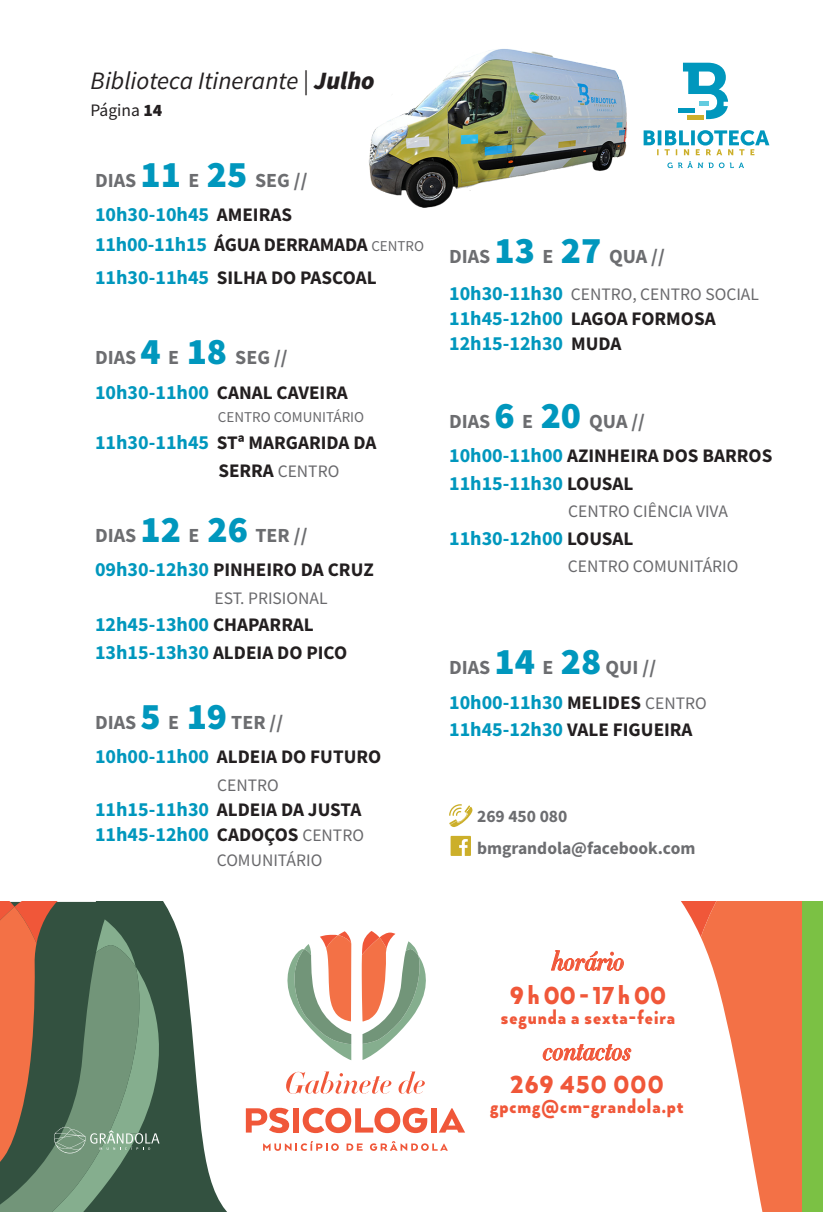
<style>
.page{position:relative;width:823px;height:1212px;background:#fff}
.page>*{position:absolute;margin:0;border:0;box-sizing:border-box;transform-origin:0 0}
.t1{font:900 28.5px "Arquitecta";letter-spacing:.05em;color:#f05739;scale:.9 1}
.t2{font:26.25px "Didot HTF B42 Bold Ital";color:#f05739;scale:.9 1}
.t3{font:italic 25px "Source Sans Pro";color:#231f20}
.t4{font:italic 900 25px "Source Sans Pro";color:#231f20}
.t5{font:900 21.75px "Arquitecta";letter-spacing:.05em;color:#f05739;scale:.9 1}
.t6{font:700 20px "Source Sans Pro";color:#0097bd}
.t7{font:700 20px "Source Sans Pro";color:#6c6d70}
.t8{font:700 19.25px "Source Sans Pro";color:#231f20}
.t9{font:17.5px "Source Sans Pro";color:#69696c}
.t10{font:700 17.5px "Source Sans Pro";color:#6c6d70}
.t11{font:17.5px "Source Sans Pro";color:#231f20}
.t12{font:15px "Source Sans Pro";color:#69696c}
.s1{font-weight:900}
.s2{font-weight:900;font-size:37.5px;color:#0097bd}
.s3{font-size:19.25px;color:#231f20}
.s4{font-size:20px;color:#0097bd}
.s5{font-weight:400;font-size:15px;color:#69696c}
.s6{font-weight:700;font-size:19.25px;color:#231f20}
.s7{font-weight:400;font-size:17.5px;color:#69696c}
.s8{font-weight:700;font-size:20px;color:#0097bd}
</style>
<div class="page">
<svg style="left:450px;top:836px;width:20px;height:20px"></svg>
<svg style="left:449px;top:804px;width:23px;height:23px"></svg>
<div style="left:801px;top:902px;width:21px;height:310px;background:#7bc144"></div>
<img style="left:368px;top:49px;width:259px;height:158px">
<div style="left:678px;top:108px;width:17px;height:5px;background:#0097bd"></div>
<svg style="left:683px;top:63px;width:44px;height:56px"></svg>
<svg style="left:643px;top:130px;width:126px;height:25px"></svg>
<svg style="left:667px;top:161px;width:76px;height:7px"></svg>
<svg style="left:159px;top:902px;width:259px;height:310px"></svg>
<div style="left:159px;top:967px;width:15px;height:245px;background:#335140"></div>
<svg style="left:681px;top:902px;width:120px;height:310px"></svg>
<svg style="left:282px;top:931px;width:69px;height:129px"></svg>
<svg style="left:361px;top:931px;width:65px;height:129px"></svg>
<svg style="left:246px;top:1108px;width:43px;height:25px"></svg>
<div style="left:293px;top:1108px;width:5px;height:24px;background:#f05739"></div>
<svg style="left:302px;top:1108px;width:125px;height:25px"></svg>
<div style="left:430px;top:1108px;width:6px;height:24px;background:#f05739"></div>
<svg style="left:439px;top:1108px;width:26px;height:24px"></svg>
<svg style="left:286px;top:1071px;width:105px;height:23px"></svg>
<svg style="left:398px;top:1071px;width:26px;height:23px"></svg>
<svg style="left:263px;top:1141px;width:64px;height:10px"></svg>
<svg style="left:331px;top:1143px;width:7px;height:8px"></svg>
<svg style="left:346px;top:1143px;width:16px;height:8px"></svg>
<svg style="left:370px;top:1141px;width:53px;height:10px"></svg>
<svg style="left:421px;top:1143px;width:7px;height:8px"></svg>
<svg style="left:432px;top:1143px;width:15px;height:8px"></svg>
<svg style="left:551px;top:950px;width:73px;height:21px"></svg>
<svg style="left:542px;top:1044px;width:89px;height:17px"></svg>
<svg style="left:0;top:902px;width:159px;height:310px"></svg>
<p class="t3" style="left:90px;top:64px;width:286px">Biblioteca Itinerante | <span class="s1">Julho</span></p>
<p class="t11" style="left:90px;top:99px;width:73px">Página <span class="s1">14</span></p>
<p class="t4" style="left:340px;top:64px;width:43px">nho</p>
<p class="t7" style="left:95px;top:167px;width:214px">DIAS <span class="s2">11</span> E <span class="s2">25</span> SEG //</p>
<p class="t6" style="left:95px;top:201px;width:198px">10h30-10h45 <span class="s3">AMEIRAS</span></p>
<p class="t8" style="left:95px;top:232px;width:330px"><span class="s4">11h00-11h15</span> ÁGUA DERRAMADA <span class="s5">CENTRO</span></p>
<p class="t8" style="left:95px;top:265px;width:283px"><span class="s4">11h30-11h45</span> SILHA DO PASCOAL</p>
<p class="t7" style="left:95px;top:344px;width:194px">DIAS <span class="s2">4</span> E <span class="s2">18</span> SEG //</p>
<p class="t8" style="left:95px;top:379px;width:254px"><span class="s4">10h30-11h00</span> CANAL CAVEIRA</p>
<p class="t12" style="left:218px;top:407px;width:148px">CENTRO COMUNITÁRIO</p>
<p class="t8" style="left:95px;top:430px;width:282px"><span class="s4">11h30-11h45</span> STª MARGARIDA DA</p>
<p class="t9" style="left:218px;top:460px;width:122px"><span class="s6">SERRA</span> CENTRO</p>
<p class="t7" style="left:95px;top:521px;width:214px">DIAS <span class="s2">12</span> E <span class="s2">26</span> TER //</p>
<p class="t8" style="left:95px;top:557px;width:280px"><span class="s4">09h30-12h30</span> PINHEIRO DA CRUZ</p>
<p class="t9" style="left:214px;top:587px;width:114px">EST. PRISIONAL</p>
<p class="t6" style="left:95px;top:611px;width:220px">12h45-13h00 <span class="s3">CHAPARRAL</span></p>
<p class="t8" style="left:95px;top:639px;width:253px"><span class="s4">13h15-13h30</span> ALDEIA DO PICO</p>
<p class="t7" style="left:95px;top:708px;width:189px">DIAS <span class="s2">5</span> E <span class="s2">19</span> TER //</p>
<p class="t8" style="left:95px;top:744px;width:288px"><span class="s4">10h00-11h00</span> ALDEIA DO FUTURO</p>
<p class="t9" style="left:217px;top:774px;width:63px">CENTRO</p>
<p class="t8" style="left:95px;top:796px;width:268px"><span class="s4">11h15-11h30</span> ALDEIA DA JUSTA</p>
<p class="t6" style="left:95px;top:821px;width:270px">11h45-12h00 <span class="s3">CADOÇOS</span> <span class="s7">CENTRO</span></p>
<p class="t9" style="left:217px;top:849px;width:107px">COMUNITÁRIO</p>
<p class="t7" style="left:449px;top:243px;width:217px">DIAS <span class="s2">13</span> E <span class="s2">27</span> QUA //</p>
<p class="t9" style="left:449px;top:283px;width:311px"><span class="s8">10h30-11h30</span> CENTRO, CENTRO SOCIAL</p>
<p class="t8" style="left:449px;top:306px;width:268px"><span class="s4">11h45-12h00</span> LAGOA FORMOSA</p>
<p class="t6" style="left:449px;top:330px;width:174px">12h15-12h30 <span class="s3">MUDA</span></p>
<p class="t7" style="left:449px;top:407px;width:197px">DIAS <span class="s2">6</span> E <span class="s2">20</span> QUA //</p>
<p class="t8" style="left:449px;top:443px;width:324px"><span class="s4">10h00-11h00</span> AZINHEIRA DOS BARROS</p>
<p class="t6" style="left:449px;top:469px;width:186px">11h15-11h30 <span class="s3">LOUSAL</span></p>
<p class="t9" style="left:567px;top:500px;width:161px">CENTRO CIÊNCIA VIVA</p>
<p class="t6" style="left:449px;top:524px;width:186px">11h30-12h00 <span class="s3">LOUSAL</span></p>
<p class="t9" style="left:567px;top:555px;width:172px">CENTRO COMUNITÁRIO</p>
<p class="t7" style="left:449px;top:654px;width:208px">DIAS <span class="s2">14</span> E <span class="s2">28</span> QUI //</p>
<p class="t6" style="left:449px;top:688px;width:259px">10h00-11h30 <span class="s3">MELIDES</span> <span class="s7">CENTRO</span></p>
<p class="t8" style="left:449px;top:716px;width:245px"><span class="s4">11h45-12h30</span> VALE FIGUEIRA</p>
<p class="t10" style="left:477px;top:804px;width:92px">269 450 080</p>
<p class="t10" style="left:477px;top:837px;width:220px">bmgrandola@facebook.com</p>
<p class="t2" style="left:551px;top:944px;width:82px">horário</p>
<p class="t1" style="left:510px;top:978px;width:174px">9 h 00 - 17 h 00</p>
<p class="t5" style="left:500px;top:1004px;width:195px">segunda a sexta-feira</p>
<p class="t2" style="left:542px;top:1034px;width:100px">contactos</p>
<p class="t1" style="left:510px;top:1066px;width:172px">269 450 000</p>
<p class="t5" style="left:490px;top:1092px;width:216px">gpcmg@cm-grandola.pt</p>
</div>
